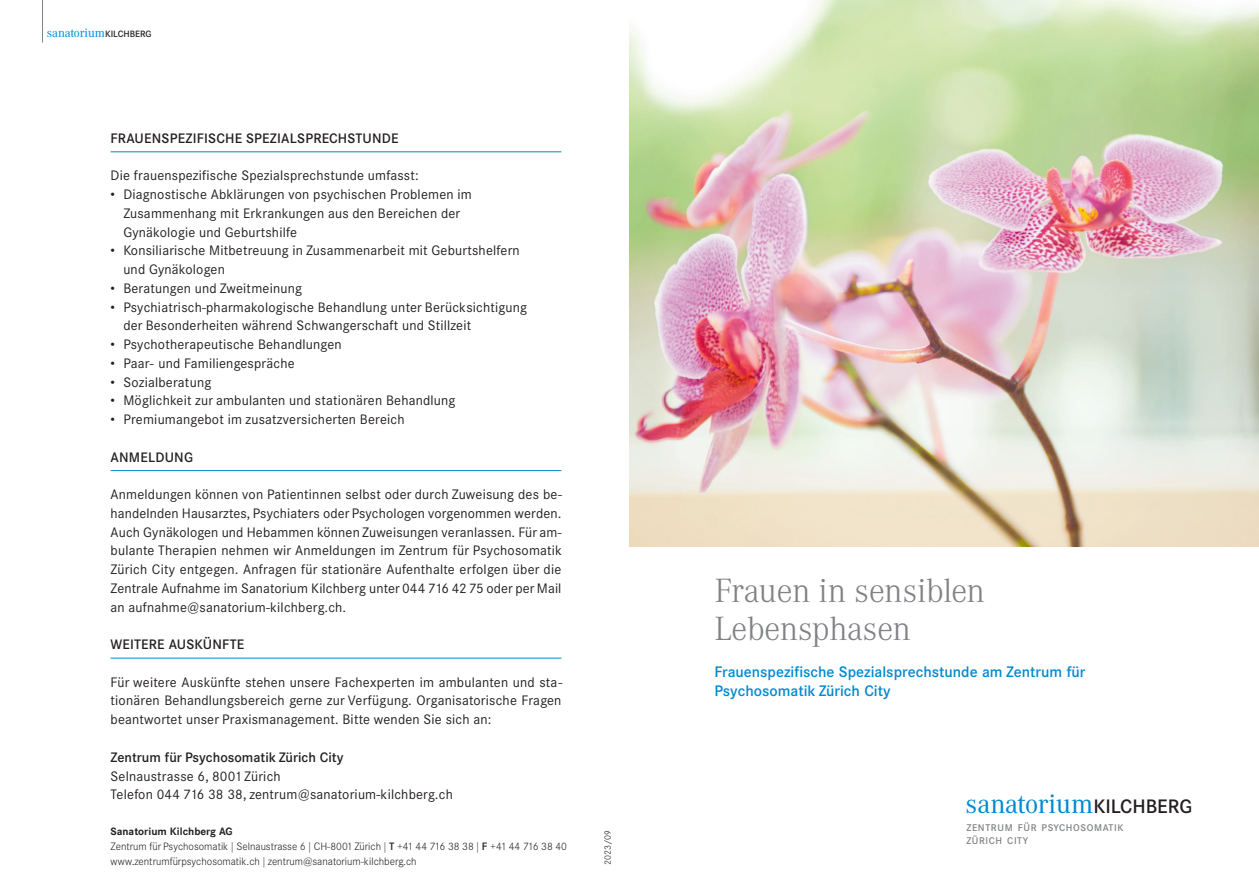
<style>
.page{position:relative;width:1259px;height:893px;background:#fff}
.page>*{position:absolute;margin:0;border:0;box-sizing:border-box;transform-origin:0 0}
.t1{font:300 33px/37.5px "Corporate ABQ";color:#808285}
.t2{font:26.4px "Corporate ABQ";color:#0089cf}
.t3{font:500 15px/18.8px "Corporate SBQ";color:#0089cf}
.t4{font:13.5px/18.8px "Corporate SBQ";letter-spacing:.015em;color:#231f20}
.t5{font:500 13.5px "Corporate SBQ";letter-spacing:.015em;color:#231f20}
.t6{font:12px "Corporate ABQ";color:#0089cf}
.t7{font:300 10.5px/15px "Corporate SBQ";color:#231f20}
.t8{font:500 9.6px/12.8px "Corporate SBQ";letter-spacing:.065em;color:#808285}
.t9{font:300 9px "Corporate SBQ";letter-spacing:-.005em;color:#231f20}
.s1{font-family:"Corporate SBQ";font-weight:500;font-size:9px;color:#231f20}
.s2{font-weight:700}
.s3{font-weight:500}
.s4{font-family:"Corporate SBQ";font-weight:500;font-size:19.2px;color:#231f20}
</style>
<div class="page">
<img style="left:629px;top:0;width:630px;height:546px">
<hr style="left:42px;top:0;width:1px;height:43px;background:#808285">
<hr style="left:111px;top:151px;width:450px;height:1px;background:#0089cf">
<hr style="left:111px;top:470px;width:450px;height:1px;background:#0089cf">
<hr style="left:111px;top:658px;width:450px;height:1px;background:#0089cf">
<p class="t6" style="left:47px;top:28px;width:106px">sanatorium<span class="s1">KILCHBERG</span></p>
<p class="t5" style="left:111px;top:133px;width:289px">FRAUENSPEZIFISCHE SPEZIALSPRECHSTUNDE</p>
<p class="t4" style="left:111px;top:168px;width:310px">Die frauenspezifische Spezialsprechstunde umfasst:</p>
<p class="t4" style="left:123px;top:186px;width:350px;text-indent:-13px">• Diagnostische Abklärungen von psychischen Problemen im<br>Zusammenhang mit Erkrankungen aus den Bereichen der<br>Gynäkologie und Geburtshilfe</p>
<p class="t4" style="left:123px;top:243px;width:398px;text-indent:-13px">• Konsiliarische Mitbetreuung in Zusammenarbeit mit Geburtshelfern und Gynäkologen</p>
<p class="t4" style="left:111px;top:280px;width:193px">• Beratungen und Zweitmeinung</p>
<p class="t4" style="left:123px;top:299px;width:405px;text-indent:-13px">• Psychiatrisch-pharmakologische Behandlung unter Berücksichtigung der Besonderheiten während Schwangerschaft und Stillzeit</p>
<p class="t4" style="left:111px;top:336px;width:233px">• Psychotherapeutische Behandlungen</p>
<p class="t4" style="left:111px;top:355px;width:186px">• Paar- und Familiengespräche</p>
<p class="t4" style="left:111px;top:374px;width:102px">• Sozialberatung</p>
<p class="t4" style="left:111px;top:393px;width:346px">• Möglichkeit zur ambulanten und stationären Behandlung</p>
<p class="t4" style="left:111px;top:411px;width:296px">• Premiumangebot im zusatzversicherten Bereich</p>
<p class="t5" style="left:111px;top:452px;width:84px">ANMELDUNG</p>
<p class="t4" style="left:111px;top:486px;width:453px;text-align:justify">Anmeldungen können von Patientinnen selbst oder durch Zuweisung des be&shy;handelnden Hausarztes, Psychiaters oder Psychologen vorgenommen werden.<br>Auch Gynäkologen und Hebammen können Zuweisungen veranlassen. Für am&shy;bulante Therapien nehmen wir Anmeldungen im Zentrum für Psychosomatik Zürich City entgegen. Anfragen für stationäre Aufenthalte erfolgen über die Zentrale Aufnahme im Sanatorium Kilchberg unter 044 716 42 75 oder per Mail an aufnahme@sanatorium-kilchberg.ch.</p>
<p class="t5" style="left:111px;top:640px;width:135px">WEITERE AUSKÜNFTE</p>
<p class="t4" style="left:111px;top:674px;width:453px;text-align:justify">Für weitere Auskünfte stehen unsere Fachexperten im ambulanten und sta&shy;tionären Behandlungsbereich gerne zur Verfügung. Organisatorische Fragen beantwortet unser Praxismanagement. Bitte wenden Sie sich an:</p>
<p class="t5" style="left:111px;top:752px;width:234px">Zentrum für Psychosomatik Zürich City</p>
<p class="t4" style="left:111px;top:768px;width:344px">Selnaustrasse 6, 8001 Zürich<br>Telefon 044 716 38 38, zentrum@sanatorium-kilchberg.ch</p>
<p class="t7" style="left:111px;top:825px;width:458px"><span class="s2">Sanatorium Kilchberg AG<br></span>Zentrum für Psychosomatik | Selnaustrasse 6 | CH-8001 Zürich | <span class="s3">T</span> +41 44 716 38 38 | <span class="s3">F</span> +41 44 716 38 40 www.zentrumfürpsychosomatik.ch | zentrum@sanatorium-kilchberg.ch</p>
<p class="t9" style="left:604px;top:865px;width:37px;rotate:-90deg">2023/09</p>
<h1 class="t1" style="left:714px;top:576px;width:272px">Frauen in sensiblen<br>Lebensphasen</h1>
<p class="t3" style="left:714px;top:664px;width:372px">Frauenspezifische Spezialsprechstunde am Zentrum für<br>Psychosomatik Zürich City</p>
<h2 class="t2" style="left:965px;top:794px;width:228px">sanatorium<span class="s4">KILCHBERG</span></h2>
<p class="t8" style="left:966px;top:822px;width:159px">ZENTRUM FÜR PSYCHOSOMATIK<br>ZÜRICH CITY</p>
</div>
